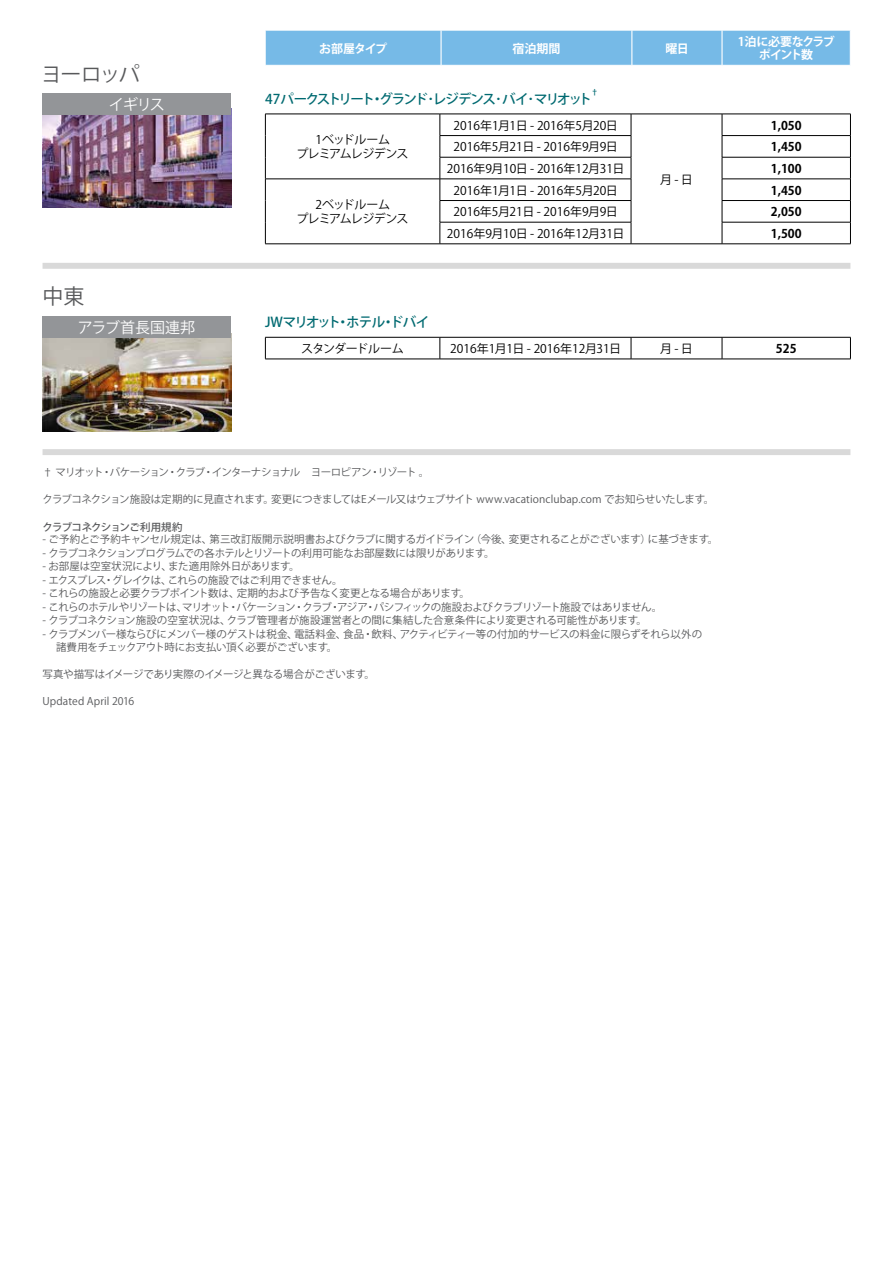
<style>
.page{position:relative;width:893px;height:1263px;background:#fff}
.page>*{position:absolute;margin:0;border:0;box-sizing:border-box;transform-origin:0 0}
.t1{font:21px "Koz Go Pro";letter-spacing:-.06em;color:#58595b}
.t2{font:15px "Koz Go Pro";color:#fff}
.t3{font:15px "Koz Go Pro";letter-spacing:-.03em;color:#fff}
.t4{font:500 13.5px "Koz Go Pro";letter-spacing:-.12em;color:#006a71}
.t5{font:500 13.5px "Koz Go Pro";letter-spacing:-.055em;color:#006a71}
.t6{font:12px "Koz Go Pro";color:#000}
.t7{font:12px/14.4px "Koz Go Pro";letter-spacing:-.07em;color:#000;text-align:center}
.t8{font:700 12px "Koz Go Pro";color:#000}
.t9{font:700 12px/13.5px "Koz Go Pro";letter-spacing:-.075em;color:#fff;text-align:center}
.t10{font:700 12px "Koz Go Pro";letter-spacing:-.04em;color:#fff}
.t11{font:12px "Koz Go Pro";letter-spacing:-.055em;color:#000}
.t12{font:10.5px/13.5px "Koz Go Pro";letter-spacing:-.035em;color:#58595b}
.t13{font:10.5px "Koz Go Pro";letter-spacing:-.065em;color:#58595b}
.t14{font:10.5px "Koz Go Pro";letter-spacing:-.01em;color:#58595b}
.t15{font:10.5px "Koz Go Pro";letter-spacing:-.055em;color:#58595b}
.t16{font:10.5px "Koz Go Pro";letter-spacing:-.075em;color:#58595b}
.t17{font:10.5px "Koz Go Pro";letter-spacing:-.015em;color:#58595b}
.t18{font:10.5px "Koz Go Pro";letter-spacing:.01em;color:#58595b}
.t19{font:500 10.5px "Koz Go Pro";letter-spacing:-.07em;color:#58595b}
.t20{font:500 7.8px "Koz Go Pro";color:#006a71}
</style>
<div class="page">
<img style="left:43px;top:114px;width:188px;height:93px">
<div style="left:43px;top:93px;width:188px;height:21px;background:#939598"></div>
<hr style="left:265px;top:114px;width:175px;height:1px;background:#000">
<hr style="left:440px;top:114px;width:191px;height:1px;background:#000">
<hr style="left:631px;top:114px;width:91px;height:1px;background:#000">
<hr style="left:722px;top:114px;width:129px;height:1px;background:#000">
<hr style="left:440px;top:135px;width:191px;height:1px;background:#000">
<hr style="left:722px;top:135px;width:129px;height:1px;background:#000">
<hr style="left:440px;top:157px;width:191px;height:1px;background:#000">
<hr style="left:722px;top:157px;width:129px;height:1px;background:#000">
<hr style="left:265px;top:179px;width:175px;height:1px;background:#000">
<hr style="left:440px;top:179px;width:191px;height:1px;background:#000">
<hr style="left:722px;top:179px;width:129px;height:1px;background:#000">
<hr style="left:440px;top:200px;width:191px;height:1px;background:#000">
<hr style="left:722px;top:200px;width:129px;height:1px;background:#000">
<svg style="left:265px;top:114px;width:1px;height:130px"></svg>
<hr style="left:440px;top:222px;width:191px;height:1px;background:#000">
<svg style="left:440px;top:114px;width:1px;height:130px"></svg>
<svg style="left:631px;top:114px;width:1px;height:130px"></svg>
<hr style="left:722px;top:222px;width:129px;height:1px;background:#000">
<svg style="left:722px;top:114px;width:1px;height:130px"></svg>
<svg style="left:850px;top:114px;width:1px;height:130px"></svg>
<hr style="left:265px;top:244px;width:175px;height:1px;background:#000">
<hr style="left:440px;top:244px;width:191px;height:1px;background:#000">
<hr style="left:631px;top:244px;width:91px;height:1px;background:#000">
<hr style="left:722px;top:244px;width:129px;height:1px;background:#000">
<hr style="left:265px;top:337px;width:175px;height:1px;background:#000">
<svg style="left:265px;top:337px;width:1px;height:22px"></svg>
<hr style="left:440px;top:337px;width:191px;height:1px;background:#000">
<svg style="left:440px;top:337px;width:1px;height:22px"></svg>
<hr style="left:631px;top:337px;width:91px;height:1px;background:#000">
<svg style="left:631px;top:337px;width:1px;height:22px"></svg>
<hr style="left:722px;top:337px;width:129px;height:1px;background:#000">
<svg style="left:722px;top:337px;width:1px;height:22px"></svg>
<svg style="left:850px;top:337px;width:1px;height:22px"></svg>
<hr style="left:265px;top:359px;width:175px;height:1px;background:#000">
<hr style="left:440px;top:359px;width:191px;height:1px;background:#000">
<hr style="left:631px;top:359px;width:91px;height:1px;background:#000">
<hr style="left:722px;top:359px;width:129px;height:1px;background:#000">
<img style="left:43px;top:338px;width:188px;height:93px">
<div style="left:43px;top:316px;width:188px;height:22px;background:#939598"></div>
<div style="left:43px;top:263px;width:807px;height:6px;background:#d9d9d9"></div>
<div style="left:43px;top:449px;width:807px;height:6px;background:#d9d9d9"></div>
<div style="left:266px;top:31px;width:584px;height:34px;background:#76bae7"></div>
<hr style="left:440px;top:30px;width:2px;height:35px;background:#fff">
<hr style="left:631px;top:30px;width:1px;height:35px;background:#fff">
<hr style="left:721px;top:30px;width:2px;height:35px;background:#fff">
<h1 class="t1" style="left:41px;top:61px;width:101px">ヨーロッパ</h1>
<h2 class="t3" style="left:109px;top:95px;width:57px">イギリス</h2>
<h1 class="t1" style="left:43px;top:283px;width:43px">中東</h1>
<h2 class="t2" style="left:78px;top:318px;width:119px">アラブ首長国連邦</h2>
<p class="t10" style="left:319px;top:40px;width:70px">お部屋タイプ</p>
<p class="t10" style="left:512px;top:40px;width:49px">宿泊期間</p>
<p class="t10" style="left:665px;top:40px;width:25px">曜日</p>
<p class="t9" style="left:738px;top:35px;width:98px">1泊に必要なクラブポイント数</p>
<p class="t4" style="left:265px;top:90px;width:328px">47パークストリート・グランド･レジデンス･バイ･マリオット</p>
<p class="t20" style="left:591px;top:87px;width:9px">†</p>
<p class="t6" style="left:454px;top:117px;width:166px">2016年1月1日 - 2016年5月20日</p>
<p class="t8" style="left:771px;top:117px;width:32px">1,050</p>
<p class="t7" style="left:296px;top:133px;width:113px">1ベッドルーム<br>プレミアムレジデンス</p>
<p class="t7" style="left:296px;top:198px;width:113px">2ベッドルーム<br>プレミアムレジデンス</p>
<p class="t6" style="left:454px;top:139px;width:166px">2016年5月21日 - 2016年9月9日</p>
<p class="t8" style="left:771px;top:139px;width:32px">1,450</p>
<p class="t6" style="left:447px;top:161px;width:179px">2016年9月10日 - 2016年12月31日</p>
<p class="t8" style="left:771px;top:161px;width:32px">1,100</p>
<p class="t6" style="left:660px;top:171px;width:34px">月 - 日</p>
<p class="t6" style="left:454px;top:182px;width:166px">2016年1月1日 - 2016年5月20日</p>
<p class="t8" style="left:771px;top:182px;width:32px">1,450</p>
<p class="t6" style="left:454px;top:204px;width:166px">2016年5月21日 - 2016年9月9日</p>
<p class="t8" style="left:771px;top:204px;width:32px">2,050</p>
<p class="t6" style="left:447px;top:226px;width:179px">2016年9月10日 - 2016年12月31日</p>
<p class="t8" style="left:771px;top:226px;width:32px">1,500</p>
<p class="t5" style="left:265px;top:314px;width:166px">JWマリオット・ホテル・ドバイ</p>
<p class="t11" style="left:301px;top:341px;width:104px">スタンダードルーム</p>
<p class="t6" style="left:450px;top:341px;width:172px">2016年1月1日 - 2016年12月31日</p>
<p class="t6" style="left:660px;top:341px;width:34px">月 - 日</p>
<p class="t8" style="left:776px;top:341px;width:22px">525</p>
<p class="t16" style="left:43px;top:465px;width:388px">† マリオット・バケーション・クラブ・インターナショナル　ヨーロピアン・リゾート 。</p>
<p class="t12" style="left:43px;top:492px;width:673px">クラブコネクション施設は定期的に見直されます。変更につきましてはEメール又はウェブサイト www.vacationclubap.com でお知らせいたします。</p>
<p class="t19" style="left:43px;top:521px;width:142px">クラブコネクションご利用規約</p>
<p class="t12" style="left:43px;top:533px;width:677px">- ご予約とご予約キャンセル規定は、第三改訂版開示説明書およびクラブに関するガイドライン（今後、変更されることがございます）に基づきます。</p>
<p class="t15" style="left:43px;top:546px;width:454px">- クラブコネクションプログラムでの各ホテルとリゾートの利用可能なお部屋数には限りがあります。</p>
<p class="t17" style="left:43px;top:560px;width:259px">- お部屋は空室状況により、また適用除外日があります。</p>
<p class="t12" style="left:43px;top:573px;width:302px">- エクスプレス・グレイクは、これらの施設ではご利用できません。</p>
<p class="t12" style="left:43px;top:587px;width:429px">- これらの施設と必要クラブポイント数は、定期的および予告なく変更となる場合があります。</p>
<p class="t13" style="left:43px;top:600px;width:621px">- これらのホテルやリゾートは、マリオット・バケーション・クラブ・アジア・パシフィックの施設およびクラブリゾート施設ではありません。</p>
<p class="t14" style="left:43px;top:614px;width:606px">- クラブコネクション施設の空室状況は、クラブ管理者が施設運営者との間に集結した合意条件により変更される可能性があります。</p>
<p class="t12" style="left:56px;top:627px;width:648px;text-indent:-14px">- クラブメンバー様ならびにメンバー様のゲストは税金、電話料金、食品・飲料、アクティビティー等の付加的サービスの料金に限らずそれら以外の諸費用をチェックアウト時にお支払い頂く必要がございます。</p>
<p class="t12" style="left:43px;top:668px;width:334px">写真や描写はイメージであり実際のイメージと異なる場合がございます。</p>
<p class="t18" style="left:43px;top:695px;width:93px">Updated April 2016</p>
</div>
